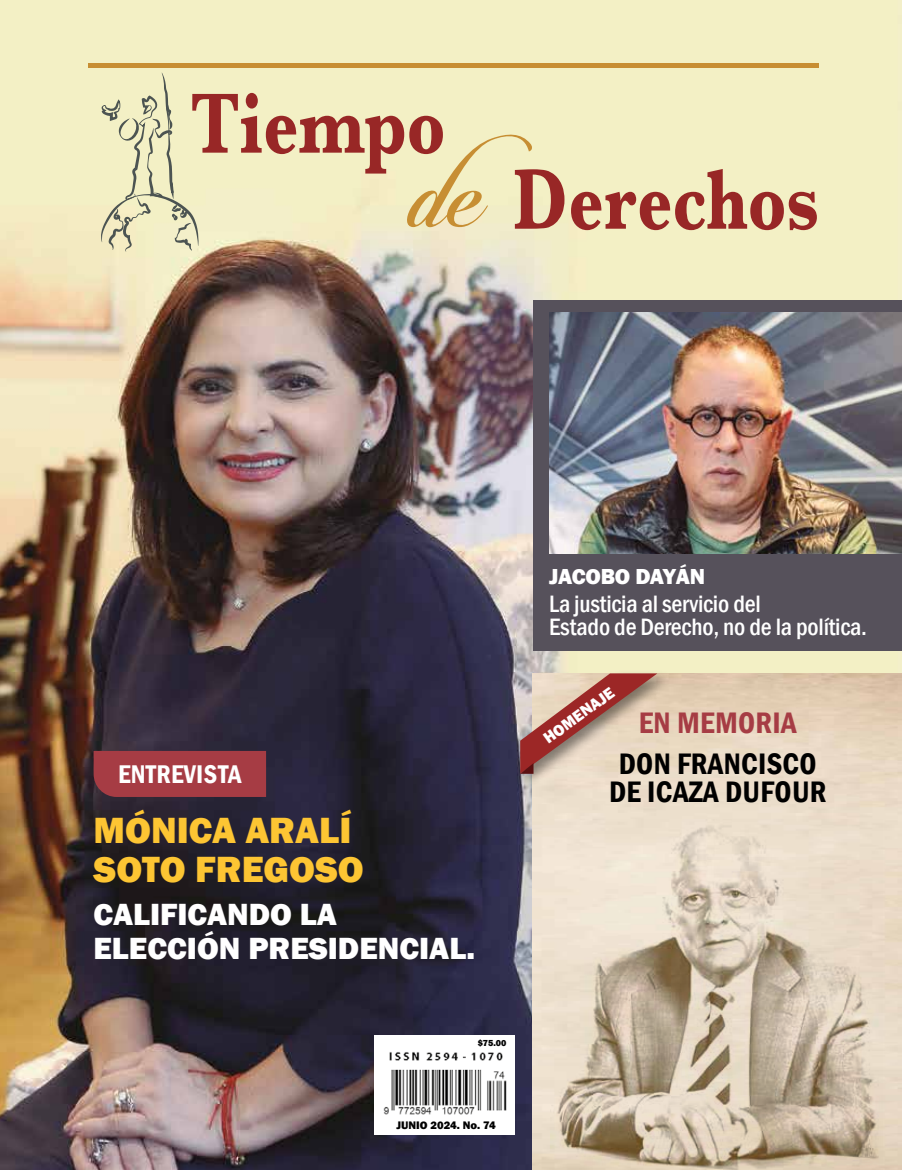
<style>
.page{position:relative;width:902px;height:1170px;background:#fff}
.page>*{position:absolute;margin:0;border:0;box-sizing:border-box;transform-origin:0 0}
.t1{font:800 37.5px/39px "Franklin Gothic";color:#fdc533}
.t2{font:800 31.5px/34.5px "Franklin Gothic";color:#fff}
.t3{font:600 condensed 30.45px/28.3px "Franklin Gothic";letter-spacing:.01em;color:#000;text-align:center}
.t4{font:600 condensed 30.45px "Franklin Gothic";letter-spacing:.01em;color:#a63c44}
.t5{font:600 condensed 26.25px "Franklin Gothic";letter-spacing:.01em;color:#fff}
.t6{font:500 condensed 24.3px/22.5px "Franklin Gothic";letter-spacing:-.01em;color:#fff}
.t7{font:800 22.35px "Franklin Gothic";letter-spacing:-.01em;color:#fff}
.t8{font:800 16.35px "Franklin Gothic";color:#fff}
.t9{font:800 11.25px "Franklin Gothic";color:#000}
.t10{font:800 9px "Franklin Gothic";color:#000}
</style>
<div class="page">
<img style="left:0;top:0;width:901px;height:1169px">
<div style="left:94px;top:750px;width:172px;height:46px;background:#a63c44"></div>
<hr style="left:88px;top:64px;width:730px;height:4px;background:#c78e33">
<svg style="left:571px;top:169px;width:245px;height:61px;background:#d3aa8e"></svg>
<svg style="left:101px;top:73px;width:463px;height:178px;background:#e5d6b1"></svg>
<img style="left:532px;top:673px;width:369px;height:496px">
<div style="left:516px;top:670px;width:155px;height:118px;background:#000;opacity:.45"></div>
<svg style="left:520px;top:673px;width:137px;height:100px;background:#c79a8c"></svg>
<img style="left:550px;top:819px;width:332px;height:350px">
<div style="left:533px;top:300px;width:368px;height:351px;background:#56515b"></div>
<img style="left:549px;top:313px;width:352px;height:240px">
<div style="left:374px;top:1035px;width:140px;height:99px;background:#fff"></div>
<img style="left:383px;top:1052px;width:124px;height:63px">
<p class="t5" style="left:118px;top:756px;width:125px">ENTREVISTA</p>
<h1 class="t1" style="left:94px;top:810px;width:272px">MÓNICA ARALÍ<br>SOTO FREGOSO</h1>
<p class="t2" style="left:94px;top:896px;width:383px">CALIFICANDO LA<br>ELECCIÓN PRESIDENCIAL.</p>
<p class="t10" style="left:477px;top:1036px;width:30px">$75.00</p>
<p class="t9" style="left:396px;top:1118px;width:101px">JUNIO 2024. No. 74</p>
<p class="t7" style="left:549px;top:561px;width:157px">JACOBO DAYÁN</p>
<p class="t6" style="left:549px;top:592px;width:319px">La justicia al servicio del<br>Estado de Derecho, no de la política.</p>
<p class="t8" style="left:539px;top:731px;width:85px;rotate:-36deg">HOMENAJE</p>
<p class="t4" style="left:638px;top:702px;width:159px">EN MEMORIA</p>
<p class="t3" style="left:609px;top:748px;width:219px">DON FRANCISCO<br>DE ICAZA DUFOUR</p>
</div>
